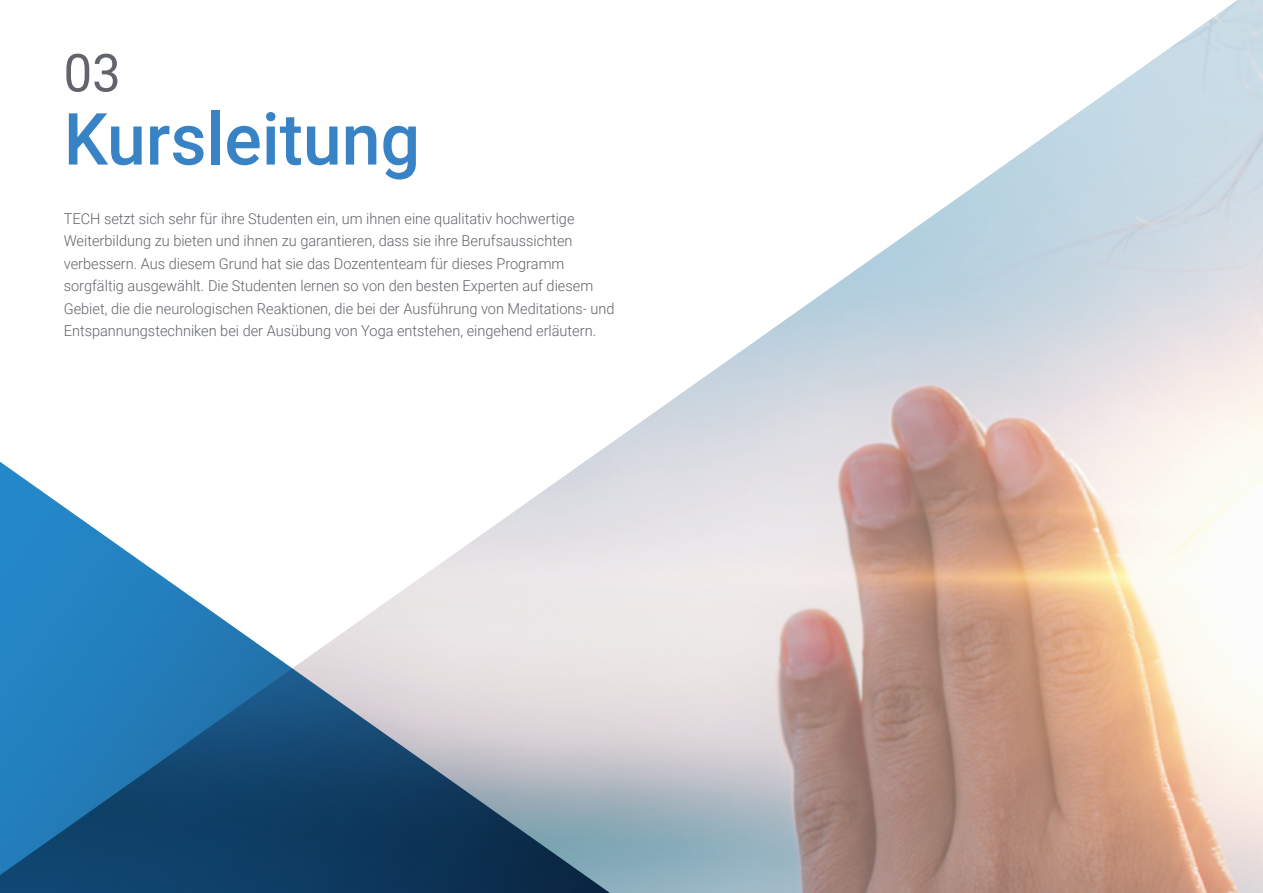
<style>
.page{position:relative;width:1263px;height:893px;background:#fff}
.page>*{position:absolute;margin:0;border:0;box-sizing:border-box;transform-origin:0 0}
.t1{font:500 72px "Roboto";color:#3783c5}
.t2{font:52.5px "Roboto";color:#61646a}
.t3{font:300 15px/22.5px "Roboto";color:#61646a}
</style>
<div class="page">
<img style="left:607px;top:0;width:656px;height:893px">
<svg style="left:0;top:446px;width:640px;height:447px"></svg>
<h2 class="t2" style="left:64px;top:36px;width:59px">03</h2>
<h1 class="t1" style="left:64px;top:89px;width:358px">Kursleitung</h1>
<p class="t3" style="left:64px;top:207px;width:552px">TECH setzt sich sehr für ihre Studenten ein, um ihnen eine qualitativ hochwertige Weiterbildung zu bieten und ihnen zu garantieren, dass sie ihre Berufsaussichten verbessern. Aus diesem Grund hat sie das Dozententeam für dieses Programm sorgfältig ausgewählt. Die Studenten lernen so von den besten Experten auf diesem Gebiet, die die neurologischen Reaktionen, die bei der Ausführung von Meditations- und Entspannungstechniken bei der Ausübung von Yoga entstehen, eingehend erläutern.</p>
</div>
